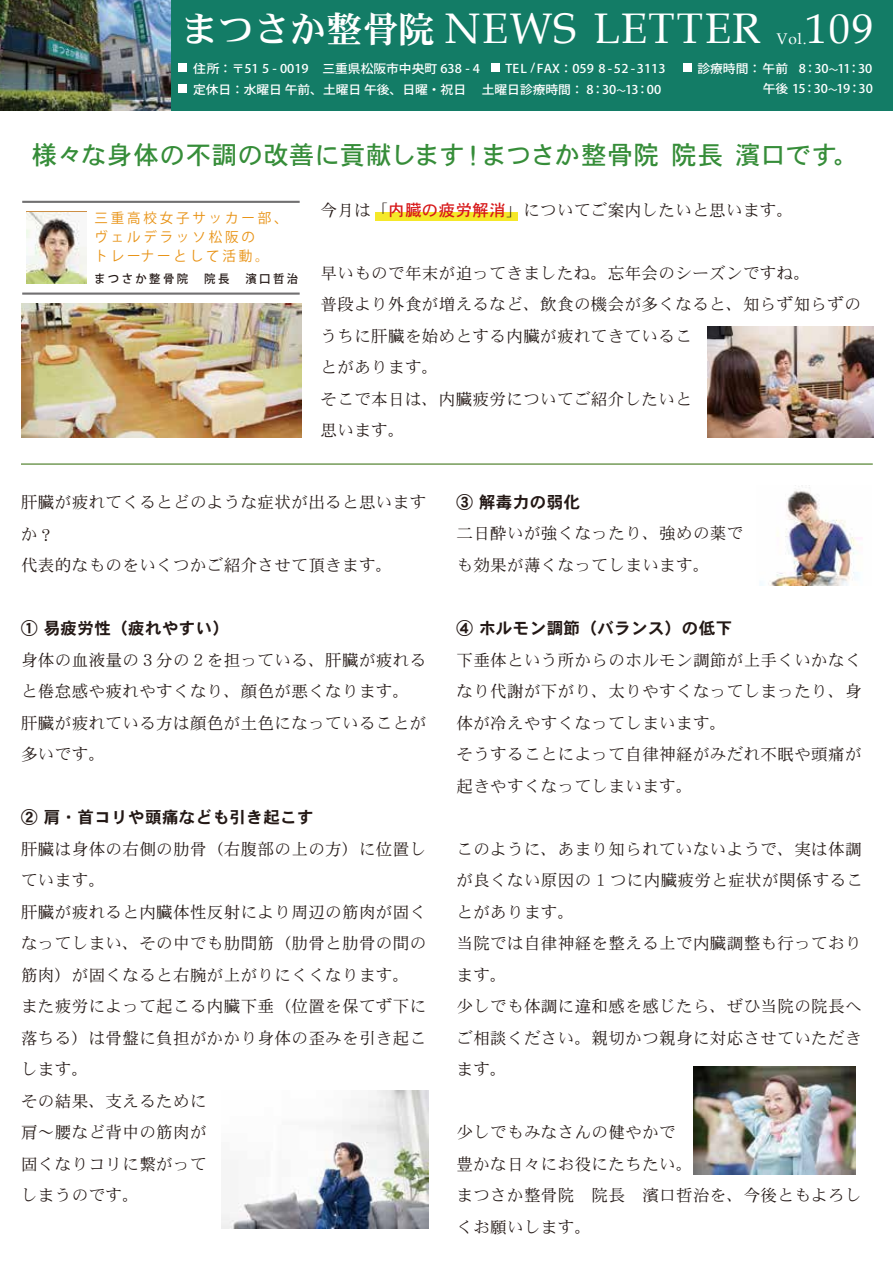
<style>
.page{position:relative;width:893px;height:1263px;background:#fff}
.page>*{position:absolute;margin:0;border:0;box-sizing:border-box;transform-origin:0 0}
.t1{font:42.75px "Book Antiqua";letter-spacing:.035em;color:#fff}
.t2{font:42px "Book Antiqua";color:#fff}
.t3{font:25.5px "DFHS Gothic W5 WINP RKSJ H";letter-spacing:.005em;color:#368d39}
.t4{font:16.5px/31.5px "DFHS Mincho W3 WINP RKSJ H";letter-spacing:.025em;color:#231815}
.t5{font:16.5px "DFHS Gothic W7 WINP RKSJ H";letter-spacing:.025em;color:#231815}
.t6{font:15.45px "Book Antiqua";color:#fff}
.t7{font:13.8px/19.2px "Koz Go Pr 6 N";letter-spacing:.21em;color:#e89214}
.t8{font:500 12px "Koz Go Pr 6 N";color:#fff;scale:1.06 1}
.t9{font:500 11.55px "Koz Go Pr 6 N";letter-spacing:.21em;color:#231815}
.s1{font-family:"DFHS Mincho W7 WIN RKSJ H";font-size:36.15px}
.s2{font-size:9px}
.s3{font-family:"DFHS Gothic W5 WINP RKSJ H";color:#d71718}
</style>
<div class="page">
<div style="left:0;top:0;width:893px;height:110px;background:#137c66"></div>
<img style="left:0;top:0;width:170px;height:110px">
<img style="left:21px;top:304px;width:280px;height:133px">
<hr style="left:22px;top:201px;width:278px;height:2px;background:#717071">
<hr style="left:22px;top:293px;width:278px;height:2px;background:#717071">
<div style="left:375px;top:212px;width:142px;height:9px;background:#f5e829"></div>
<svg style="left:26px;top:212px;width:61px;height:72px"></svg>
<img style="left:27px;top:212px;width:59px;height:71px">
<hr style="left:21px;top:463px;width:852px;height:2px;background:#739a56">
<div style="left:178px;top:64px;width:9px;height:8px;background:#fff"></div>
<div style="left:491px;top:64px;width:8px;height:8px;background:#fff"></div>
<div style="left:683px;top:64px;width:8px;height:8px;background:#fff"></div>
<div style="left:178px;top:85px;width:9px;height:8px;background:#fff"></div>
<img style="left:707px;top:326px;width:166px;height:111px">
<img style="left:694px;top:1066px;width:161px;height:108px">
<img style="left:221px;top:1090px;width:207px;height:138px">
<img style="left:760px;top:485px;width:103px;height:100px">
<h1 class="t1" style="left:182px;top:-1px;width:581px"><span class="s1">まつさか整骨院</span> NEWS LETTER</h1>
<h2 class="t2" style="left:806px;top:0;width:69px">109</h2>
<p class="t6" style="left:776px;top:28px;width:32px">Vol.</p>
<p class="t8" style="left:193px;top:61px;width:272px">住所： 〒51 5 - 0019 三重県松阪市中央町 638 - 4</p>
<p class="t8" style="left:506px;top:61px;width:152px">TEL / FAX： 059 8 -52 -3113</p>
<p class="t8" style="left:697px;top:61px;width:167px">診療時間：午前 8：30<span class="s2">～</span>11：30</p>
<p class="t8" style="left:193px;top:82px;width:443px">定休日： 水曜日 午前、土曜日 午後、日曜・祝日　 土曜日診療時間： 8：30<span class="s2">～</span>13：00</p>
<p class="t8" style="left:763px;top:82px;width:105px">午後 15：30<span class="s2">～</span>19：30</p>
<h3 class="t3" style="left:32px;top:142px;width:829px">様々な身体の不調の改善に貢献します！まつさか整骨院 院長 濱口です。</h3>
<p class="t7" style="left:94px;top:208px;width:195px">三重高校女子サッカー部、ヴェルデラッソ松阪の<br>トレーナーとして活動。</p>
<p class="t9" style="left:94px;top:272px;width:205px">まつさか整骨院　院長　濱口哲治</p>
<p class="t4" style="left:321px;top:194px;width:474px">今月は「<span class="s3">内臓の疲労解消</span>」についてご案内したいと思います。</p>
<p class="t4" style="left:321px;top:257px;width:542px">早いもので年末が迫ってきましたね。忘年会のシーズンですね。<br>普段より外食が増えるなど、飲食の機会が多くなると、知らず知らずのうちに肝臓を始めとする内臓が疲れてきているこ<br>とがあります。<br>そこで本日は、内臓疲労についてご紹介したいと<br>思います。</p>
<p class="t4" style="left:21px;top:486px;width:407px">肝臓が疲れてくるとどのような症状が出ると思いますか？<br>代表的なものをいくつかご紹介させて頂きます。</p>
<p class="t5" style="left:21px;top:620px;width:210px">① 易疲労性（疲れやすい）</p>
<p class="t4" style="left:21px;top:644px;width:407px">身体の血液量の３分の２を担っている、肝臓が疲れると倦怠感や疲れやすくなり、顔色が悪くなります。肝臓が疲れている方は顔色が土色になっていることが多いです。</p>
<p class="t5" style="left:21px;top:809px;width:294px">② 肩・首コリや頭痛なども引き起こす</p>
<p class="t4" style="left:21px;top:833px;width:407px">肝臓は身体の右側の肋骨（右腹部の上の方）に位置しています。<br>肝臓が疲れると内臓体性反射により周辺の筋肉が固くなってしまい、その中でも肋間筋（肋骨と肋骨の間の筋肉）が固くなると右腕が上がりにくくなります。また疲労によって起こる内臓下垂（位置を保てず下に落ちる）は骨盤に負担がかかり身体の歪みを引き起こします。<br>その結果、支えるために<br>肩～腰など背中の筋肉が<br>固くなりコリに繋がって<br>しまうのです。</p>
<p class="t5" style="left:456px;top:494px;width:125px">③ 解毒力の弱化</p>
<p class="t4" style="left:456px;top:518px;width:288px">二日酔いが強くなったり、強めの薬でも効果が薄くなってしまいます。</p>
<p class="t5" style="left:456px;top:620px;width:277px">④ ホルモン調節（バランス）の低下</p>
<p class="t4" style="left:456px;top:644px;width:407px">下垂体という所からのホルモン調節が上手くいかなくなり代謝が下がり、太りやすくなってしまったり、身体が冷えやすくなってしまいます。<br>そうすることによって自律神経がみだれ不眠や頭痛が起きやすくなってしまいます。</p>
<p class="t4" style="left:456px;top:833px;width:408px">このように、あまり知られていないようで、実は体調が良くない原因の 1 つに内臓疲労と症状が関係することがあります。<br>当院では自律神経を整える上で内臓調整も行っております。<br>少しでも体調に違和感を感じたら、ぜひ当院の院長へご相談ください。親切かつ親身に対応させていただきます。</p>
<p class="t4" style="left:456px;top:1116px;width:407px">少しでもみなさんの健やかで<br>豊かな日々にお役にたちたい。<br>まつさか整骨院　院長　濱口哲治を、今後ともよろしくお願いします。</p>
</div>
